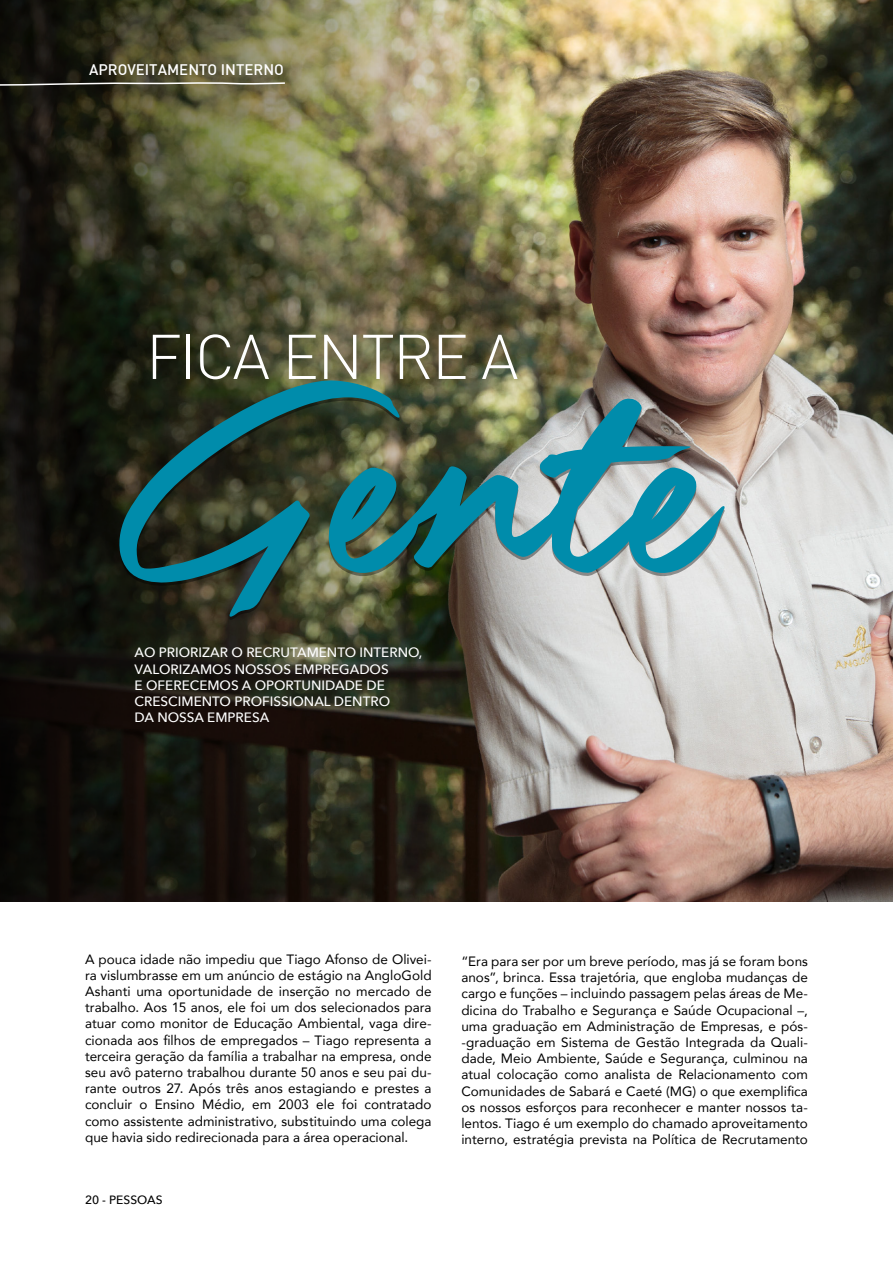
<style>
.page{position:relative;width:893px;height:1263px;background:#fff}
.page>*{position:absolute;margin:0;border:0;box-sizing:border-box;transform-origin:0 0}
.t1{font:311.1px "Guld Script PERSONALUSEONLY";color:#008cab}
.t2{font:300 62.1px "DIN";letter-spacing:-.03em;color:#fff}
.t3{font:500 15px "DIN";color:#fff}
.t4{font:13.5px/16.2px "Avenir";color:#000;text-align:justify}
.t5{font:500 13.5px/16.2px "Avenir Next";color:#fff}
.t6{font:500 12px "Avenir Next";color:#000}
</style>
<div class="page">
<img style="left:496px;top:0;width:397px;height:901px">
<svg style="left:0;top:0;width:496px;height:901px;background:#3d3c28"></svg>
<svg style="left:0;top:82px;width:286px;height:6px;background:#6f6d5d"></svg>
<p class="t3" style="left:89px;top:60px;width:196px">APROVEITAMENTO INTERNO</p>
<h2 class="t2" style="left:146px;top:318px;width:374px">FICA ENTRE A</h2>
<h1 class="t1" style="left:119px;top:319px;width:596px">Gente</h1>
<p class="t5" style="left:135px;top:644px;width:289px">AO PRIORIZAR O RECRUTAMENTO INTERNO,<br>VALORIZAMOS NOSSOS EMPREGADOS<br>E OFERECEMOS A OPORTUNIDADE DE<br>CRESCIMENTO PROFISSIONAL DENTRO<br>DA NOSSA EMPRESA</p>
<p class="t4" style="left:85px;top:950px;width:348px">A pouca idade não impediu que Tiago Afonso de Olivei&shy;ra vislumbrasse em um anúncio de estágio na AngloGold Ashanti uma oportunidade de inserção no mercado de trabalho. Aos 15 anos, ele foi um dos selecionados para atuar como monitor de Educação Ambiental, vaga dire&shy;cionada aos filhos de empregados – Tiago representa a terceira geração da família a trabalhar na empresa, onde seu avô paterno trabalhou durante 50 anos e seu pai du&shy;rante outros 27. Após três anos estagiando e prestes a concluir o Ensino Médio, em 2003 ele foi contratado como assistente administrativo, substituindo uma colega que havia sido redirecionada para a área operacional.</p>
<p class="t4" style="left:461px;top:953px;width:348px">“Era para ser por um breve período, mas já se foram bons anos”, brinca. Essa trajetória, que engloba mudanças de cargo e funções – incluindo passagem pelas áreas de Me&shy;dicina do Trabalho e Segurança e Saúde Ocupacional –, uma graduação em Administração de Empresas, e pós--graduação em Sistema de Gestão Integrada da Quali&shy;dade, Meio Ambiente, Saúde e Segurança, culminou na atual colocação como analista de Relacionamento com Comunidades de Sabará e Caeté (MG) o que exemplifica os nossos esforços para reconhecer e manter nossos ta&shy;lentos. Tiago é um exemplo do chamado aproveitamento interno, estratégia prevista na Política de Recrutamento</p>
<p class="t6" style="left:85px;top:1189px;width:79px">20 - PESSOAS</p>
</div>
